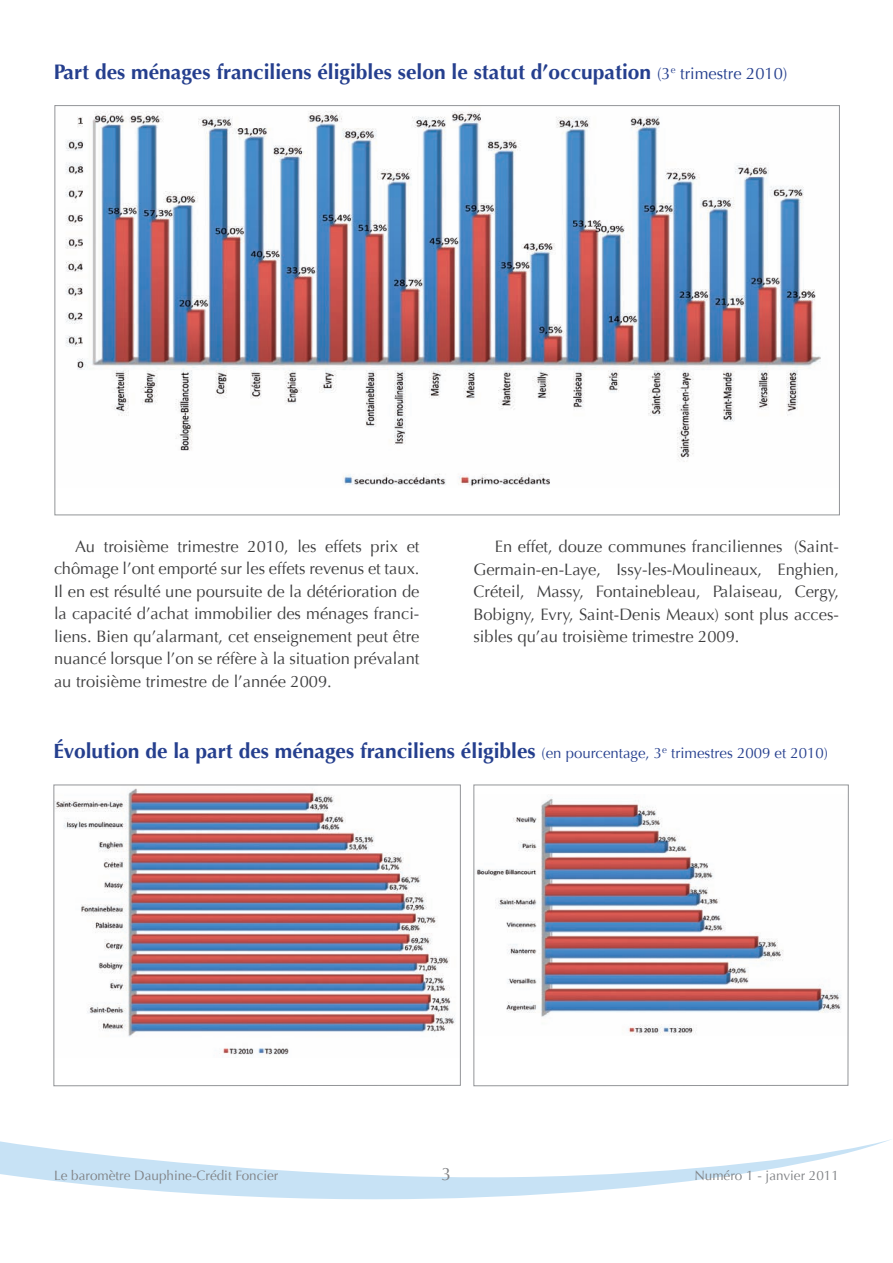
<style>
.page{position:relative;width:893px;height:1263px;background:#fff}
.page>*{position:absolute;margin:0;border:0;box-sizing:border-box;transform-origin:0 0}
.t1{font:700 21px "Optima";color:#253f8e}
.t2{font:18px "Optima";color:#808285}
.t3{font:16.5px/22.5px "Optima";color:#3e3e3f;text-align:justify}
.t4{font:13.5px "Optima";color:#808285}
.s1{font-weight:400;font-size:16.5px}
.s2{font-weight:400;font-size:15px}
</style>
<div class="page">
<svg style="left:0;top:1139px;width:891px;height:61px"></svg>
<img style="left:65px;top:111px;width:756px;height:376px">
<img style="left:55px;top:788px;width:401px;height:269px">
<div style="left:53px;top:784px;width:408px;height:302px;border:1px solid #939598"></div>
<img style="left:476px;top:797px;width:366px;height:239px">
<div style="left:473px;top:784px;width:376px;height:302px;border:1px solid #939598"></div>
<p class="t1" style="left:54px;top:59px;width:735px">Part des ménages franciliens éligibles selon le statut d’occupation <span class="s1">(3</span><sup>e</sup> <span class="s1">trimestre 2010)</span></p>
<p class="t3" style="left:54px;top:535px;width:367px;text-indent:21px">Au troisième trimestre 2010, les effets prix et chômage l’ont emporté sur les effets revenus et taux.<br>Il en est résulté une poursuite de la détérioration de la capacité d’achat immobilier des ménages franci&shy;liens. Bien qu’alarmant, cet enseignement peut être nuancé lorsque l’on se réfère à la situation prévalant au troisième trimestre de l’année 2009.</p>
<p class="t3" style="left:473px;top:536px;width:367px;text-indent:21px">En effet, douze communes franciliennes (Saint-Germain-en-Laye, Issy-les-Moulineaux, Enghien, Créteil, Massy, Fontainebleau, Palaiseau, Cergy, Bobigny, Evry, Saint-Denis Meaux) sont plus acces&shy;sibles qu’au troisième trimestre 2009.</p>
<p class="t1" style="left:53px;top:739px;width:776px">Évolution de la part des ménages franciliens éligibles <span class="s2">(en pourcentage, 3</span><sup>e</sup> <span class="s2">trimestres 2009 et 2010)</span></p>
<p class="t4" style="left:54px;top:1168px;width:226px">Le baromètre Dauphine-Crédit Foncier</p>
<p class="t2" style="left:441px;top:1164px;width:12px">3</p>
<p class="t4" style="left:694px;top:1168px;width:146px">Numéro 1 - janvier 2011</p>
</div>
